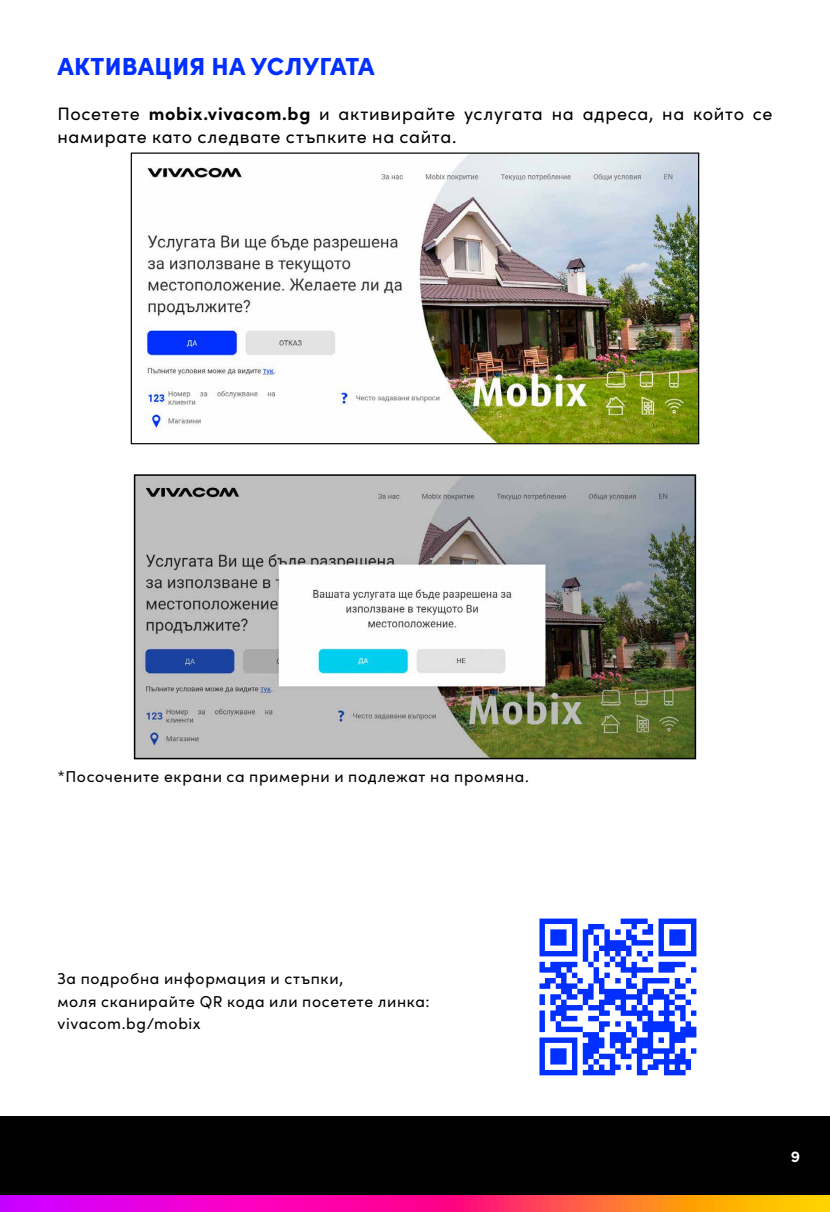
<style>
.page{position:relative;width:830px;height:1212px;background:#fff}
.page>*{position:absolute;margin:0;border:0;box-sizing:border-box;transform-origin:0 0}
.t1{font:900 24.75px "Sofia Pro";letter-spacing:.01em;color:#002fff}
.t2{font:18px/22.5px "Sofia Pro";letter-spacing:.035em;color:#000}
.t3{font:15.75px/22.5px "Sofia Pro";letter-spacing:.04em;color:#000}
.t4{font:700 15.75px "Sofia Pro";color:#fff}
.s1{font-weight:700}
</style>
<div class="page">
<div style="left:0;top:1116px;width:829px;height:96px;background:#000"></div>
<svg style="left:0;top:1195px;width:829px;height:17px;background:#f63881"></svg>
<img style="left:145px;top:155px;width:552px;height:287px">
<div style="left:131px;top:153px;width:568px;height:291px;border:1px solid #000"></div>
<img style="left:137px;top:477px;width:555px;height:279px">
<div style="left:134px;top:474px;width:561px;height:285px;border:2px solid #000"></div>
<svg style="left:539px;top:918px;width:157px;height:157px"></svg>
<h1 class="t1" style="left:58px;top:47px;width:318px">АКТИВАЦИЯ НА УСЛУГАТА</h1>
<p class="t2" style="left:57px;top:102px;width:716px">Посетете <span class="s1">mobix.vivacom.bg</span> и активирайте услугата на адреса, на който се намирате като следвате стъпките на сайта.</p>
<p class="t3" style="left:57px;top:764px;width:472px">*Посочените екрани са примерни и подлежат на промяна.</p>
<p class="t3" style="left:57px;top:967px;width:373px">За подробна информация и стъпки,<br>моля сканирайте QR кода или посетете линка: vivacom.bg/mobix</p>
<p class="t4" style="left:790px;top:1144px;width:11px">9</p>
</div>
